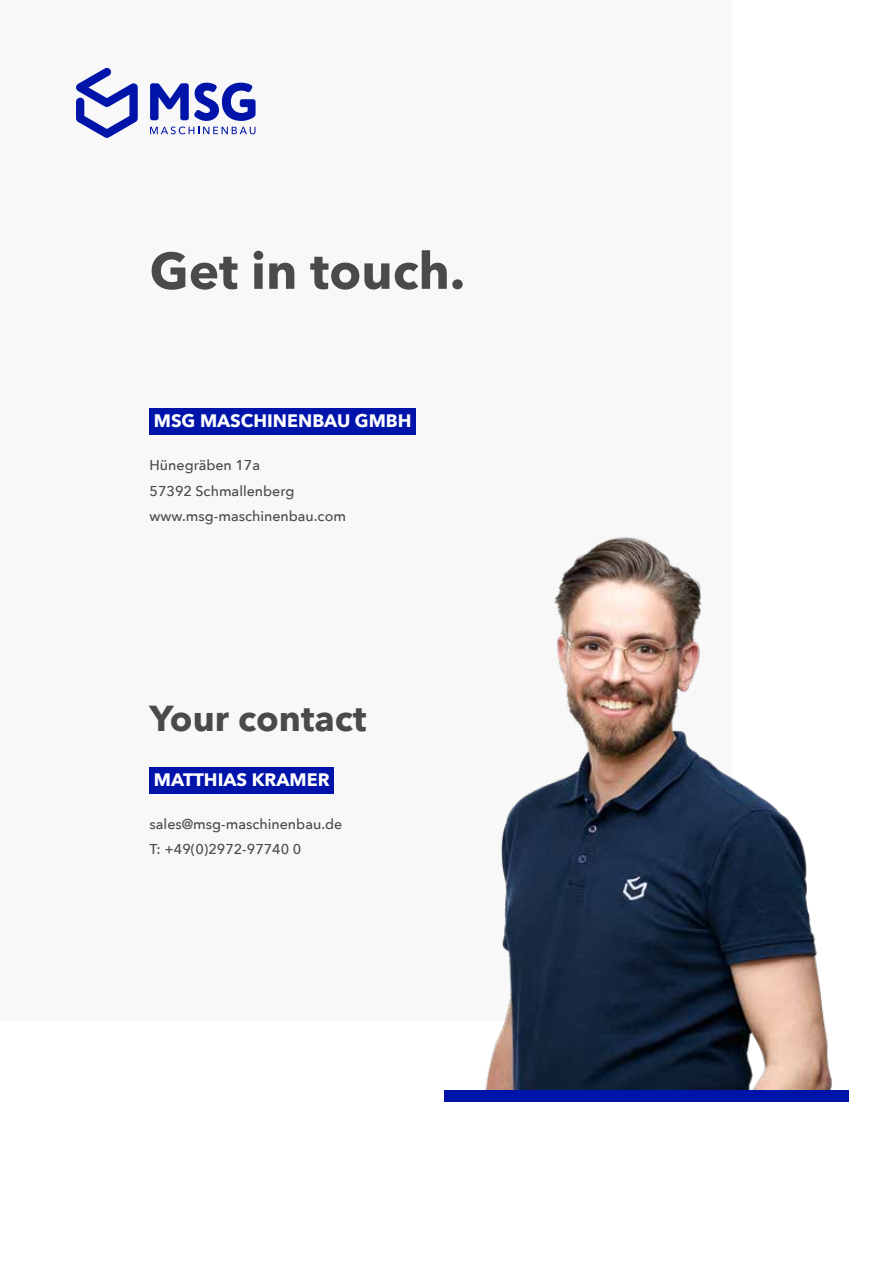
<style>
.page{position:relative;width:893px;height:1263px;background:#fff}
.page>*{position:absolute;margin:0;border:0;box-sizing:border-box;transform-origin:0 0}
.t1{font:700 51px "Avenir Next";color:#4b4a4a}
.t2{font:700 36px "Avenir Next";color:#4b4a4a}
.t3{font:700 18px "Avenir Next";color:#fff}
.t4{font:500 14.25px/25.5px "Avenir Next";color:#4b4a4a}
</style>
<div class="page">
<div style="left:0;top:0;width:731px;height:1020px;background:#f8f8f8"></div>
<div style="left:150px;top:408px;width:266px;height:27px;background:#0014aa"></div>
<div style="left:150px;top:767px;width:184px;height:26px;background:#0014aa"></div>
<img style="left:485px;top:537px;width:347px;height:553px">
<div style="left:444px;top:1090px;width:404px;height:12px;background:#0014aa"></div>
<svg style="left:150px;top:83px;width:106px;height:38px"></svg>
<svg style="left:150px;top:127px;width:106px;height:7px"></svg>
<svg style="left:76px;top:67px;width:62px;height:71px"></svg>
<h1 class="t1" style="left:150px;top:227px;width:317px">Get in touch.</h1>
<p class="t3" style="left:154px;top:406px;width:259px">MSG MASCHINENBAU GMBH</p>
<p class="t4" style="left:150px;top:452px;width:198px">Hünegräben 17a<br>57392 Schmallenberg www.msg-maschinenbau.com</p>
<h2 class="t2" style="left:150px;top:687px;width:218px">Your contact</h2>
<p class="t3" style="left:154px;top:764px;width:177px">MATTHIAS KRAMER</p>
<p class="t4" style="left:150px;top:811px;width:194px">sales@msg-maschinenbau.de<br>T: +49(0)2972-97740 0</p>
</div>
